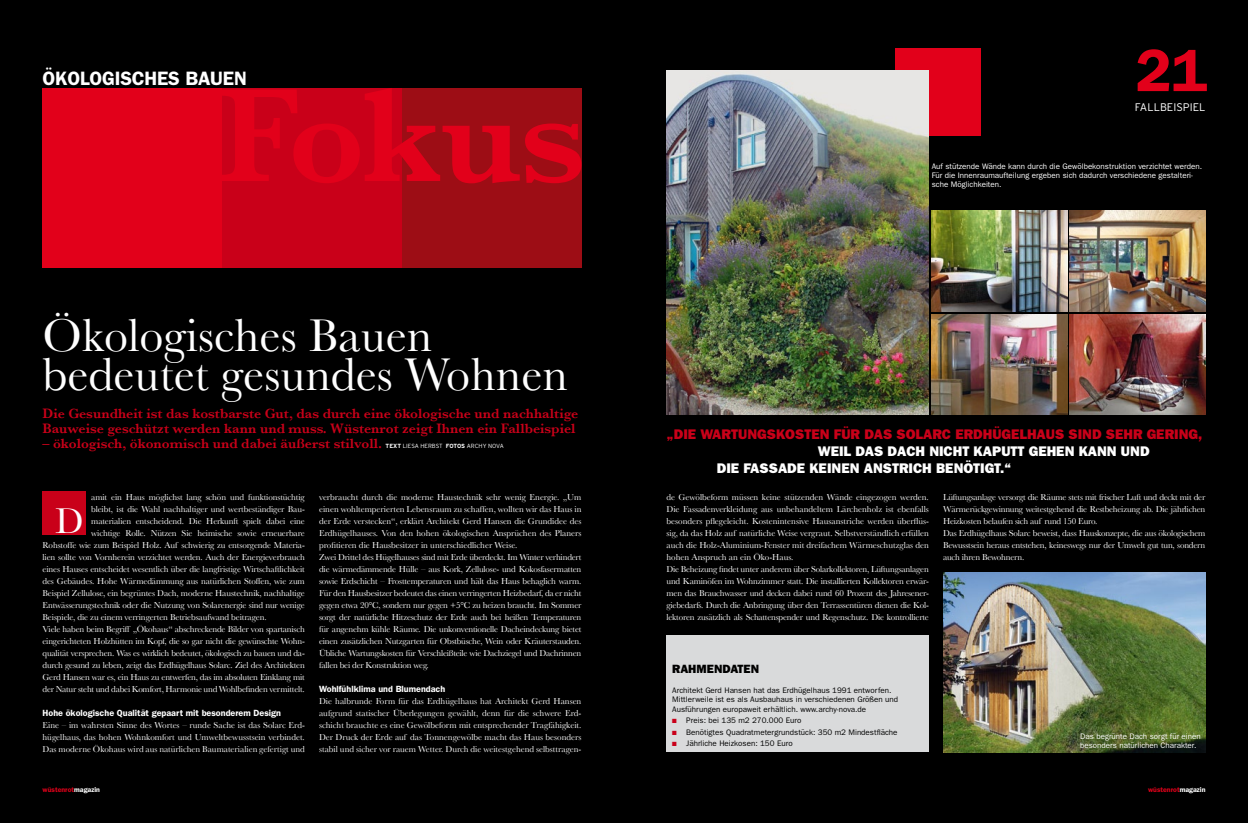
<style>
.page{position:relative;width:1248px;height:823px;background:#fff}
.page>*{position:absolute;margin:0;border:0;box-sizing:border-box;transform-origin:0 0}
.t1{font:600 60px "Franklin Gothic";color:#e2001a}
.t2{font:48px/39px "Baskerville";color:#fff}
.t3{font:37.5px "Baskerville";color:#fff}
.t4{font:600 19.4px "Franklin Gothic";letter-spacing:-.01em;color:#fff}
.t5{font:600 14px/15px "Baskerville";color:#c90019}
.t6{font:800 14px/16.8px "Franklin Gothic";color:#fff}
.t7{font:800 14px "Franklin Gothic";color:#c90019}
.t8{font:800 12px "Franklin Gothic";color:#000}
.t9{font:300 11px "Interstate";color:#fff}
.t10{font:9px/12px "Baskerville";letter-spacing:-.02em;color:#fff}
.t11{font:600 9px "Franklin Gothic";color:#fff}
.t12{font:8px/9.6px "Franklin Gothic";color:#000}
.t13{font:8px/9px "Franklin Gothic";color:#fff}
.t14{font:600 7px "Franklin Gothic";color:#e2001a}
.t15{font:300 6px "Interstate";color:#fff}
.s1{font-weight:700}
.s2{color:#fff}
.s3{color:#c90019}
</style>
<div class="page">
<div style="left:0;top:0;width:1247px;height:822px;background:#000"></div>
<div style="left:43px;top:88px;width:179px;height:179px;background:#e2001a"></div>
<div style="left:222px;top:88px;width:180px;height:179px;background:#c90019"></div>
<div style="left:402px;top:88px;width:179px;height:179px;background:#9d0d15"></div>
<svg style="left:222px;top:88px;width:359px;height:95px"></svg>
<div style="left:43px;top:491px;width:43px;height:43px;background:#c90019"></div>
<img style="left:1069px;top:314px;width:136px;height:100px">
<img style="left:931px;top:211px;width:136px;height:100px">
<div style="left:895px;top:49px;width:85px;height:87px;background:#e2001a"></div>
<img style="left:931px;top:314px;width:136px;height:100px">
<img style="left:1069px;top:211px;width:136px;height:100px">
<img style="left:943px;top:572px;width:262px;height:179px">
<img style="left:666px;top:71px;width:262px;height:343px">
<div style="left:666px;top:635px;width:262px;height:116px;background:#d9dadb"></div>
<h3 class="t4" style="left:43px;top:66px;width:206px">ökologisches bauen</h3>
<h2 class="t2" style="left:43px;top:315px;width:527px">Ökologisches Bauen bedeutet gesundes Wohnen</h2>
<h3 class="t5" style="left:43px;top:405px;width:537px">Die Gesundheit ist das kostbarste Gut, das durch eine ökologische und nachhaltige<br>Bauweise geschützt werden kann und muss. Wüstenrot zeigt Ihnen ein Fallbeispiel</h3>
<h3 class="t5" style="left:43px;top:435px;width:341px">– ökologisch, ökonomisch und dabei äußerst stilvoll.</h3>
<p class="t15" style="left:385px;top:442px;width:120px"><span class="s1">TEXT</span> LIESA HERBST <span class="s1">FOTOS</span> ARCHY NOVA</p>
<p class="t10" style="left:91px;top:490px;width:215px">amit ein Haus möglichst lang schön und funktionstüchtig</p>
<p class="t10" style="left:91px;top:502px;width:215px">bleibt, ist die Wahl nachhaltiger und wertbeständiger Bau-</p>
<p class="t10" style="left:91px;top:514px;width:215px">materialien entscheidend. Die Herkunft spielt dabei eine</p>
<p class="t10" style="left:91px;top:526px;width:215px">wichtige Rolle. Nützen Sie heimische sowie erneuerbare</p>
<p class="t10" style="left:43px;top:538px;width:264px">Rohstoffe wie zum Beispiel Holz. Auf schwierig zu entsorgende Materia-</p>
<p class="t10" style="left:43px;top:550px;width:264px">lien sollte von Vornherein verzichtet werden. Auch der Energieverbrauch</p>
<p class="t10" style="left:43px;top:562px;width:264px">eines Hauses entscheidet wesentlich über die langfristige Wirtschaftlichkeit</p>
<p class="t10" style="left:43px;top:574px;width:264px">des Gebäudes. Hohe Wärmedämmung aus natürlichen Stoffen, wie zum</p>
<p class="t10" style="left:43px;top:586px;width:264px">Beispiel Zellulose, ein begrüntes Dach, moderne Haustechnik, nachhaltige</p>
<p class="t10" style="left:43px;top:598px;width:264px">Entwässerungstechnik oder die Nutzung von Solarenergie sind nur wenige</p>
<p class="t10" style="left:43px;top:610px;width:226px">Beispiele, die zu einem verringerten Betriebsaufwand beitragen.</p>
<p class="t10" style="left:43px;top:622px;width:264px">Viele haben beim Begriff „Ökohaus“ abschreckende Bilder von spartanisch</p>
<p class="t10" style="left:43px;top:634px;width:264px">eingerichteten Holzhütten im Kopf, die so gar nicht die gewünschte Wohn-</p>
<p class="t10" style="left:43px;top:646px;width:264px">qualität versprechen. Was es wirklich bedeutet, ökologisch zu bauen und da-</p>
<p class="t10" style="left:43px;top:658px;width:264px">durch gesund zu leben, zeigt das Erdhügelhaus Solarc. Ziel des Architekten</p>
<p class="t10" style="left:43px;top:670px;width:264px">Gerd Hansen war es, ein Haus zu entwerfen, das im absoluten Einklang mit</p>
<p class="t10" style="left:43px;top:682px;width:264px">der Natur steht und dabei Komfort, Harmonie und Wohlbefinden vermittelt.</p>
<p class="t11" style="left:43px;top:707px;width:240px">Hohe ökologische Qualität gepaart mit besonderem Design</p>
<p class="t10" style="left:43px;top:718px;width:264px;text-align:justify">Eine – im wahrsten Sinne des Wortes – runde Sache ist das Solarc Erd&shy;hügelhaus, das hohen Wohnkomfort und Umweltbewusstsein verbindet.<br>Das moderne Ökohaus wird aus natürlichen Baumaterialien gefertigt und</p>
<h3 class="t3" style="left:55px;top:498px;width:30px">D</h3>
<p class="t14" style="left:43px;top:784px;width:59px">wüstenrot<span class="s2">magazin</span></p>
<p class="t10" style="left:319px;top:490px;width:264px">verbraucht durch die moderne Haustechnik sehr wenig Energie. „Um einen wohltemperierten Lebensraum zu schaffen, wollten wir das Haus in der Erde verstecken“, erklärt Architekt Gerd Hansen die Grundidee des Erdhügelhauses. Von den hohen ökologischen Ansprüchen des Planers profitieren die Hausbesitzer in unterschiedlicher Weise.<br>Zwei Drittel des Hügelhauses sind mit Erde überdeckt. Im Winter verhindert die wärmedämmende Hülle – aus Kork, Zellulose- und Kokosfasermatten sowie Erdschicht – Frosttemperaturen und hält das Haus behaglich warm.<br>Für den Hausbesitzer bedeutet das einen verringerten Heizbedarf, da er nicht gegen etwa 20°C, sondern nur gegen +5°C zu heizen braucht. Im Sommer sorgt der natürliche Hitzeschutz der Erde auch bei heißen Temperaturen für angenehm kühle Räume. Die unkonventionelle Dacheindeckung bietet einen zusätzlichen Nutzgarten für Obstbüsche, Wein oder Kräuterstauden.<br>Übliche Wartungskosten für Verschleißteile wie Dachziegel und Dachrinnen fallen bei der Konstruktion weg.</p>
<p class="t11" style="left:319px;top:683px;width:128px">Wohlfühlklima und Blumendach</p>
<p class="t10" style="left:319px;top:694px;width:264px;text-align:justify">Die halbrunde Form für das Erdhügelhaus hat Architekt Gerd Hansen aufgrund statischer Überlegungen gewählt, denn für die schwere Erd&shy;schicht brauchte es eine Gewölbeform mit entsprechender Tragfähigkeit.<br>Der Druck der Erde auf das Tonnengewölbe macht das Haus besonders stabil und sicher vor rauem Wetter. Durch die weitestgehend selbsttragen-</p>
<h1 class="t1" style="left:1135px;top:35px;width:73px">21</h1>
<p class="t9" style="left:1134px;top:101px;width:70px">FALLBEISPIEL</p>
<p class="t13" style="left:931px;top:161px;width:272px">Auf stützende Wände kann durch die Gewölbekonstruktion verzichtet werden.<br>Für die Innenraumaufteilung ergeben sich dadurch verschiedene gestalteri&shy;sche Möglichkeiten.</p>
<h3 class="t7" style="left:666px;top:426px;width:537px">„DIE WARTUNGSKOSTEN FÜR DAS SOLARC ERDHÜGELHAUS SIND SEHR GERING,</h3>
<h3 class="t6" style="left:717px;top:442px;width:434px;text-indent:101px">WEIL DAS DACH NICHT KAPUTT GEHEN KANN UND<br>DIE FASSADE KEINEN ANSTRICH BENÖTIGT.“</h3>
<p class="t10" style="left:666px;top:490px;width:264px">de Gewölbeform müssen keine stützenden Wände eingezogen werden.<br>Die Fassadenverkleidung aus unbehandeltem Lärchenholz ist ebenfalls besonders pflegeleicht. Kostenintensive Hausanstriche werden überflüs&shy;sig, da das Holz auf natürliche Weise vergraut. Selbstverständlich erfüllen auch die Holz-Aluminium-Fenster mit dreifachem Wärmeschutzglas den hohen Anspruch an ein Öko-Haus.<br>Die Beheizung findet unter anderem über Solarkollektoren, Lüftungsanlagen und Kaminöfen im Wohnzimmer statt. Die installierten Kollektoren erwär&shy;men das Brauchwasser und decken dabei rund 60 Prozent des Jahresener&shy;giebedarfs. Durch die Anbringung über den Terrassentüren dienen die Kol&shy;lektoren zusätzlich als Schattenspender und Regenschutz. Die kontrollierte</p>
<p class="t10" style="left:943px;top:490px;width:264px">Lüftungsanlage versorgt die Räume stets mit frischer Luft und deckt mit der Wärmerückgewinnung weitestgehend die Restbeheizung ab. Die jährlichen Heizkosten belaufen sich auf rund 150 Euro.<br>Das Erdhügelhaus Solarc beweist, dass Hauskonzepte, die aus ökologischem Bewusstsein heraus entstehen, keineswegs nur der Umwelt gut tun, sondern auch ihren Bewohnern.</p>
<h3 class="t8" style="left:672px;top:661px;width:43px">RAHMENDATEN</h3>
<p class="t12" style="left:672px;top:684px;width:227px">Architekt Gerd Hansen hat das Erdhügelhaus 1991 entworfen.<br>Mittlerweile ist es als Ausbauhaus in verschiedenen Größen und<br>Ausführungen europaweit erhältlich. www.archy-nova.de</p>
<p class="t12" style="left:672px;top:715px;width:131px"><span class="s3">■</span> Preis: bei 135 m2 270.000 Euro</p>
<p class="t12" style="left:672px;top:726px;width:227px"><span class="s3">■</span> Benötigtes Quadratmetergrundstück: 350 m2 Mindestfläche</p>
<p class="t12" style="left:672px;top:738px;width:122px"><span class="s3">■</span> Jährliche Heizkosen: 150 Euro</p>
<p class="t13" style="left:1080px;top:731px;width:122px">Das begrünte Dach sorgt für einen besonders natürlichen Charakter.</p>
<p class="t14" style="left:1147px;top:784px;width:59px">wüstenrot<span class="s2">magazin</span></p>
</div>
